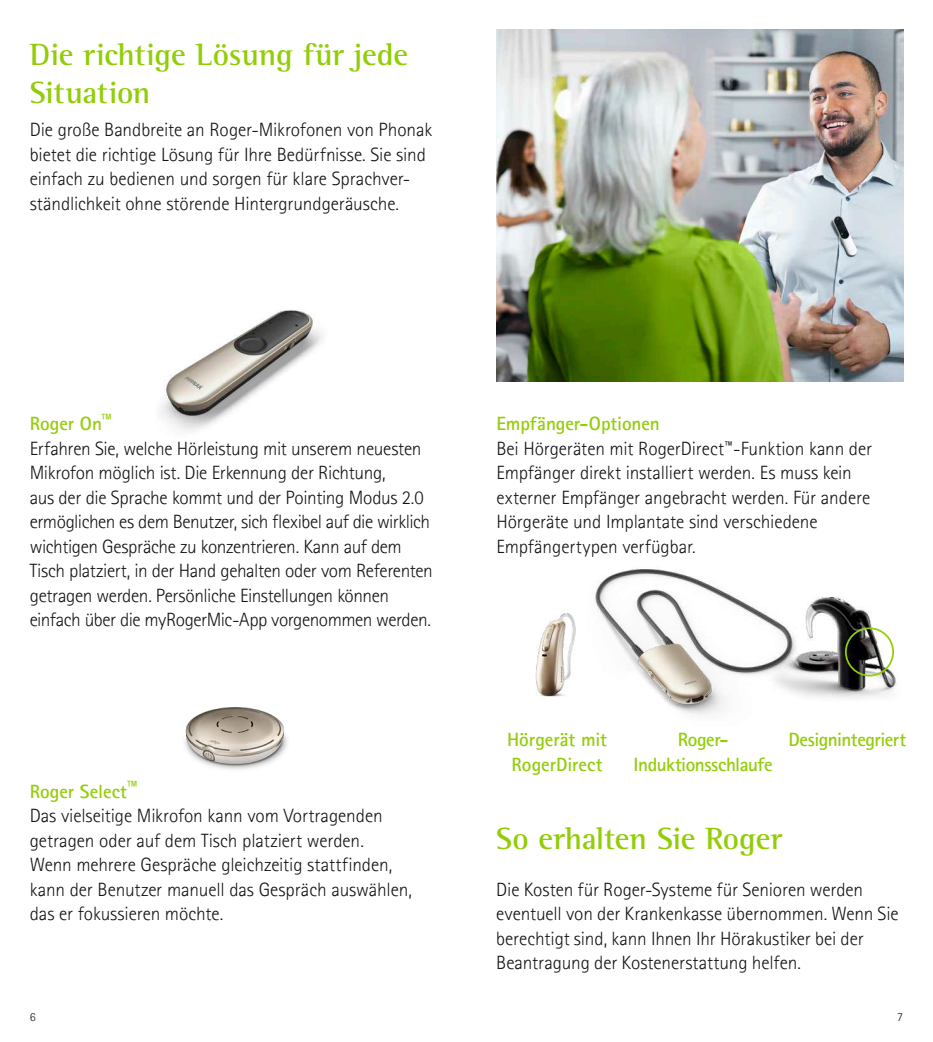
<style>
.page{position:relative;width:933px;height:1042px;background:#fff}
.page>*{position:absolute;margin:0;border:0;box-sizing:border-box;transform-origin:0 0}
.t1{font:700 31.5px/37.8px "Rotis Semifor Phonak";letter-spacing:-.005em;color:#93cd09}
.t2{font:300 19.25px/24.5px "Rotis Sansfor Phonak";letter-spacing:-.01em;color:#131414}
.t3{font:700 19.25px/24.5px "Rotis Sansfor Phonak";letter-spacing:-.015em;color:#93cd09}
.t4{font:300 12.25px "Rotis Sans Serif Pro";color:#131414}
.s1{font-weight:700;color:#93cd09}
</style>
<div class="page">
<img style="left:535px;top:613px;width:41px;height:84px">
<img style="left:184px;top:707px;width:104px;height:63px">
<img style="left:160px;top:310px;width:163px;height:121px">
<img style="left:594px;top:568px;width:167px;height:148px">
<img style="left:496px;top:30px;width:407px;height:351px">
<img style="left:761px;top:597px;width:136px;height:102px">
<div style="left:845px;top:627px;width:49px;height:49px;border:2px solid #93cd09;border-radius:50%"></div>
<h1 class="t1" style="left:30px;top:36px;width:380px">Die richtige Lösung für jede<br>Situation</h1>
<p class="t2" style="left:30px;top:119px;width:404px">Die große Bandbreite an Roger-Mikrofonen von Phonak bietet die richtige Lösung für Ihre Bedürfnisse. Sie sind einfach zu bedienen und sorgen für klare Sprachver&shy;ständlichkeit ohne störende Hintergrundgeräusche.</p>
<p class="t3" style="left:30px;top:413px;width:85px">Roger On™</p>
<p class="t2" style="left:30px;top:437px;width:404px">Erfahren Sie, welche Hörleistung mit unserem neuesten Mikrofon möglich ist. Die Erkennung der Richtung,<br>aus der die Sprache kommt und der Pointing Modus 2.0 ermöglichen es dem Benutzer, sich flexibel auf die wirklich wichtigen Gespräche zu konzentrieren. Kann auf dem Tisch platziert, in der Hand gehalten oder vom Referenten getragen werden. Persönliche Einstellungen können einfach über die myRogerMic-App vorgenommen werden.</p>
<p class="t3" style="left:30px;top:781px;width:111px">Roger Select™</p>
<p class="t2" style="left:30px;top:805px;width:384px">Das vielseitige Mikrofon kann vom Vortragenden getragen oder auf dem Tisch platziert werden.<br>Wenn mehrere Gespräche gleichzeitig stattfinden, kann der Benutzer manuell das Gespräch auswählen, das er fokussieren möchte.</p>
<p class="t2" style="left:496px;top:413px;width:377px"><span class="s1">Empfänger-Optionen<br></span>Bei Hörgeräten mit RogerDirect<sup>™</sup>-Funktion kann der Empfänger direkt installiert werden. Es muss kein externer Empfänger angebracht werden. Für andere Hörgeräte und Implantate sind verschiedene Empfängertypen verfügbar.</p>
<p class="t3" style="left:507px;top:729px;width:101px">Hörgerät mit<br>RogerDirect</p>
<p class="t3" style="left:678px;top:729px;width:52px">Roger-</p>
<p class="t3" style="left:788px;top:729px;width:119px">Designintegriert</p>
<p class="t3" style="left:633px;top:753px;width:140px">Induktionsschlaufe</p>
<h1 class="t1" style="left:496px;top:823px;width:287px">So erhalten Sie Roger</h1>
<p class="t2" style="left:496px;top:878px;width:404px">Die Kosten für Roger-Systeme für Senioren werden eventuell von der Krankenkasse übernommen. Wenn Sie berechtigt sind, kann Ihnen Ihr Hörakustiker bei der Beantragung der Kostenerstattung helfen.</p>
<p class="t4" style="left:30px;top:1011px;width:7px">6</p>
<p class="t4" style="left:897px;top:1011px;width:7px">7</p>
</div>
